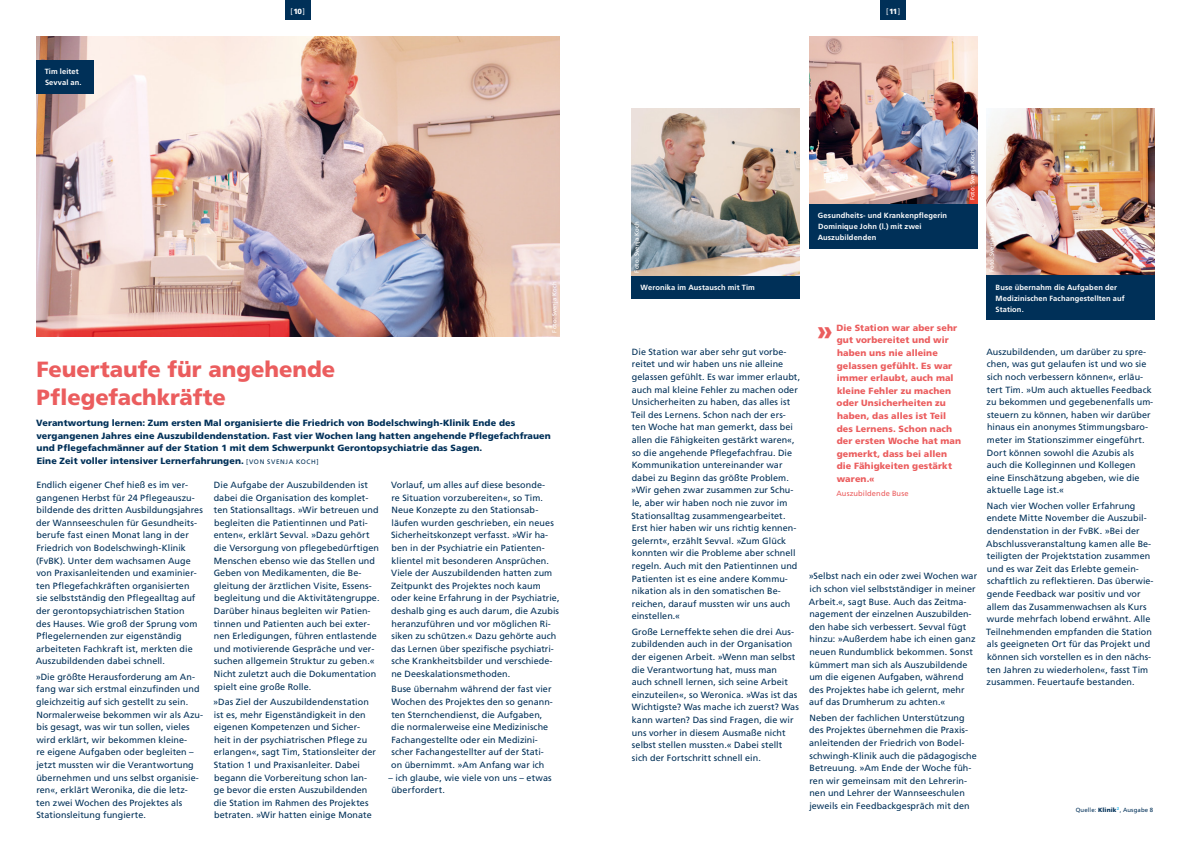
<style>
.page{position:relative;width:1191px;height:842px;background:#fff}
.page>*{position:absolute;margin:0;border:0;box-sizing:border-box;transform-origin:0 0}
.t1{font:900 27.1px "Frutiger LT Std";color:#eb5d5e}
.t2{font:900 22px/28.6px "Frutiger LT Std";letter-spacing:-.005em;color:#eb5d5e}
.t3{font:9px/12.6px "Frutiger LT Std";letter-spacing:.01em;color:#003058}
.t4{font:900 9px/12.6px "Frutiger LT Std";letter-spacing:.01em;color:#003058}
.t5{font:900 9px/12.6px "Frutiger LT Std";letter-spacing:.01em;color:#eb5d5e}
.t6{font:700 7.5px/11px "Frutiger LT Std";letter-spacing:.015em;color:#fff}
.t7{font:7.5px "Frutiger LT Std";letter-spacing:.02em;color:#eb5d5e}
.t8{font:7.5px "Frutiger LT Std";color:#fff}
.t9{font:6px "Frutiger LT Std";letter-spacing:.015em;color:#fff}
.t10{font:6px "Frutiger LT Std";letter-spacing:.02em;color:#003058}
.s1{font-weight:900}
.s2{font-weight:400;font-size:6.5px}
</style>
<div class="page">
<img style="left:36px;top:36px;width:523px;height:300px">
<img style="left:809px;top:36px;width:168px;height:168px">
<img style="left:986px;top:108px;width:169px;height:168px">
<img style="left:631px;top:108px;width:169px;height:168px">
<div style="left:36px;top:60px;width:57px;height:34px;background:#003058"></div>
<div style="left:631px;top:276px;width:169px;height:23px;background:#003058"></div>
<div style="left:809px;top:204px;width:168px;height:45px;background:#003058"></div>
<div style="left:986px;top:276px;width:169px;height:44px;background:#003058"></div>
<div style="left:285px;top:0;width:25px;height:20px;background:#003058"></div>
<div style="left:880px;top:0;width:26px;height:20px;background:#003058"></div>
<p class="t6" style="left:45px;top:66px;width:39px">Tim leitet<br>Sevval an.</p>
<p class="t8" style="left:291px;top:7px;width:16px">[<span class="s1">10</span>]</p>
<p class="t8" style="left:886px;top:7px;width:16px">[<span class="s1">11</span>]</p>
<p class="t9" style="left:969px;top:200px;width:52px;rotate:-90deg">Foto: Svenja Koch</p>
<p class="t6" style="left:817px;top:210px;width:131px">Gesundheits- und Krankenpflegerin<br>Dominique John (l.) mit zwei<br>Auszubildenden</p>
<p class="t9" style="left:633px;top:272px;width:52px;rotate:-90deg">Foto: Svenja Koch</p>
<p class="t9" style="left:988px;top:272px;width:52px;rotate:-90deg">Foto: Svenja Koch</p>
<p class="t9" style="left:551px;top:332px;width:52px;rotate:-90deg">Foto: Svenja Koch</p>
<h2 class="t2" style="left:36px;top:354px;width:300px">Feuertaufe für angehende<br>Pflegefachkräfte</h2>
<p class="t4" style="left:36px;top:417px;width:516px">Verantwortung lernen: Zum ersten Mal organisierte die Friedrich von Bodelschwingh-Klinik Ende des vergangenen Jahres eine Auszubildendenstation. Fast vier Wochen lang hatten angehende Pflegefachfrauen und Pflegefachmänner auf der Station 1 mit dem Schwerpunkt Gerontopsychiatrie das Sagen.<br>Eine Zeit voller intensiver Lernerfahrungen. <span class="s2">[VON SVENJA KOCH]</span></p>
<p class="t3" style="left:36px;top:479px;width:169px">Endlich eigener Chef hieß es im ver&shy;gangenen Herbst für 24 Pflegeauszu&shy;bildende des dritten Ausbildungsjahres der Wannseeschulen für Gesundheits&shy;berufe fast einen Monat lang in der Friedrich von Bodelschwingh-Klinik (FvBK). Unter dem wachsamen Auge von Praxisanleitenden und examinier&shy;ten Pflegefachkräften organisierten<br>sie selbstständig den Pflegealltag auf der gerontopsychiatrischen Station<br>des Hauses. Wie groß der Sprung vom Pflegelernenden zur eigenständig arbeiteten Fachkraft ist, merkten die Auszubildenden dabei schnell.</p>
<p class="t3" style="left:36px;top:670px;width:169px">»Die größte Herausforderung am An&shy;fang war sich erstmal einzufinden und gleichzeitig auf sich gestellt zu sein.<br>Normalerweise bekommen wir als Azu&shy;bis gesagt, was wir tun sollen, vieles wird erklärt, wir bekommen kleine-<br>re eigene Aufgaben oder begleiten – jetzt mussten wir die Verantwortung übernehmen und uns selbst organisie&shy;ren«, erklärt Weronika, die die letz&shy;ten zwei Wochen des Projektes als Stations leitung fungierte.</p>
<p class="t3" style="left:214px;top:479px;width:167px">Die Aufgabe der Auszubildenden ist dabei die Organisation des komplet&shy;ten Stationsalltags. »Wir betreuen und begleiten die Patientinnen und Pati&shy;enten«, erklärt Sevval. »Dazu gehört die Versorgung von pflegebedürftigen Menschen ebenso wie das Stellen und Geben von Medikamenten, die Be&shy;gleitung der ärztlichen Visite, Essens&shy;begleitung und die Aktivitätengruppe.<br>Darüber hinaus begleiten wir Patien&shy;tinnen und Patienten auch bei exter&shy;nen Erledigungen, führen entlastende und motivierende Gespräche und ver&shy;suchen allgemein Struktur zu geben.« Nicht zuletzt auch die Dokumentation spielt eine große Rolle.</p>
<p class="t3" style="left:213px;top:696px;width:164px">»Das Ziel der Auszubildendenstation ist es, mehr Eigenständigkeit in den eigenen Kompetenzen und Sicher&shy;heit in der psychiatrischen Pflege zu erlangen«, sagt Tim, Stationsleiter der Station 1 und Praxisanleiter. Dabei begann die Vorbereitung schon lan&shy;ge bevor die ersten Auszubildenden die Station im Rahmen des Projektes betraten. »Wir hatten einige Monate</p>
<p class="t3" style="left:391px;top:479px;width:170px">Vorlauf, um alles auf diese besonde-<br>re Situation vorzubereiten«, so Tim.<br>Neue Konzepte zu den Stationsab&shy;läufen wurden geschrieben, ein neues Sicherheitskonzept verfasst. »Wir ha&shy;ben in der Psychiatrie ein Patienten&shy;klientel mit besonderen Ansprüchen.<br>Viele der Auszubildenden hatten zum Zeitpunkt des Projektes noch kaum oder keine Erfahrung in der Psychiatrie, deshalb ging es auch darum, die Azubis heranzuführen und vor möglichen Ri&shy;siken zu schützen.« Dazu gehörte auch das Lernen über spezifische psychiatri&shy;sche Krankheitsbilder und verschiede&shy;ne Deeskalationsmethoden.</p>
<p class="t3" style="left:391px;top:683px;width:163px">Buse übernahm während der fast vier Wochen des Projektes den so genann&shy;ten Sternchendienst, die Aufgaben, die normalerweise eine Medizinische Fachangestellte oder ein Medizini&shy;scher Fachangestellter auf der Stati&shy;on übernimmt. »Am Anfang war ich</p>
<p class="t3" style="left:391px;top:771px;width:162px;text-indent:-3px">– ich glaube, wie viele von uns – etwas überfordert.</p>
<p class="t6" style="left:640px;top:282px;width:116px">Weronika im Austausch mit Tim</p>
<p class="t3" style="left:631px;top:345px;width:170px">Die Station war aber sehr gut vorbe&shy;reitet und wir haben uns nie alleine gelassen gefühlt. Es war immer erlaubt, auch mal kleine Fehler zu machen oder Unsicherheiten zu haben, das alles ist Teil des Lernens. Schon nach der ers&shy;ten Woche hat man gemerkt, dass bei allen die Fähigkeiten gestärkt waren«, so die angehende Pflegefachfrau. Die Kommunikation untereinander war dabei zu Beginn das größte Problem. »Wir gehen zwar zusammen zur Schu&shy;le, aber wir haben noch nie zuvor im Stationsalltag zusammengearbeitet.<br>Erst hier haben wir uns richtig kennen&shy;gelernt«, erzählt Sevval. »Zum Glück konnten wir die Probleme aber schnell regeln. Auch mit den Patientinnen und Patienten ist es eine andere Kommu&shy;nikation als in den somatischen Be&shy;reichen, darauf mussten wir uns auch einstellen.«</p>
<p class="t3" style="left:631px;top:625px;width:169px">Große Lerneffekte sehen die drei Aus&shy;zubildenden auch in der Organisation der eigenen Arbeit. »Wenn man selbst die Verantwortung hat, muss man auch schnell lernen, sich seine Arbeit einzuteilen«, so Weronica. »Was ist das Wichtigste? Was mache ich zuerst? Was kann warten? Das sind Fragen, die wir uns vorher in diesem Ausmaße nicht selbst stellen mussten.« Dabei stellt sich der Fortschritt schnell ein.</p>
<h1 class="t1" style="left:816px;top:314px;width:18px">»</h1>
<p class="t5" style="left:836px;top:321px;width:126px">Die Station war aber sehr gut vorbereitet und wir haben uns nie alleine gelassen gefühlt. Es war immer erlaubt, auch mal kleine Fehler zu machen oder Unsicherheiten zu haben, das alles ist Teil des Lernens. Schon nach der ersten Woche hat man gemerkt, dass bei allen die Fähigkeiten gestärkt waren.«</p>
<p class="t7" style="left:836px;top:489px;width:74px">Auszubildende Buse</p>
<p class="t3" style="left:808px;top:570px;width:170px">»Selbst nach ein oder zwei Wochen war ich schon viel selbstständiger in meiner Arbeit.«, sagt Buse. Auch das Zeitma&shy;nagement der einzelnen Auszubilden&shy;den habe sich verbessert. Sevval fügt hinzu: »Außerdem habe ich einen ganz neuen Rundumblick bekommen. Sonst kümmert man sich als Auszubildende um die eigenen Aufgaben, während des Projektes habe ich gelernt, mehr auf das Drumherum zu achten.«</p>
<p class="t3" style="left:809px;top:711px;width:169px">Neben der fachlichen Unterstützung des Projektes übernehmen die Praxis&shy;anleitenden der Friedrich von Bodel&shy;schwingh-Klinik auch die pädagogische Betreuung. »Am Ende der Woche füh&shy;ren wir gemeinsam mit den Lehrerin&shy;nen und Lehrer der Wannseeschulen jeweils ein Feedbackgespräch mit den</p>
<p class="t6" style="left:995px;top:282px;width:131px">Buse übernahm die Aufgaben der<br>Medizinischen Fachangestellten auf<br>Station.</p>
<p class="t3" style="left:986px;top:345px;width:168px">Auszubildenden, um darüber zu spre&shy;chen, was gut gelaufen ist und wo sie sich noch verbessern können«, erläu&shy;tert Tim. »Um auch aktuelles Feedback zu bekommen und gegebenenfalls um&shy;steuern zu können, haben wir darüber hinaus ein anonymes Stimmungsbaro&shy;meter im Stationszimmer eingeführt.<br>Dort können sowohl die Azubis als auch die Kolleginnen und Kollegen eine Einschätzung abgeben, wie die aktuelle Lage ist.«</p>
<p class="t3" style="left:986px;top:499px;width:169px">Nach vier Wochen voller Erfahrung endete Mitte November die Auszubil&shy;dendenstation in der FvBK. »Bei der Abschlussveranstaltung kamen alle Be&shy;teiligten der Projektstation zusammen und es war Zeit das Erlebte gemein&shy;schaftlich zu reflektieren. Das überwie&shy;gende Feedback war positiv und vor allem das Zusammenwachsen als Kurs wurde mehrfach lobend erwähnt. Alle Teilnehmenden empfanden die Station als geeigneten Ort für das Projekt und können sich vorstellen es in den nächs&shy;ten Jahren zu wiederholen«, fasst Tim zusammen. Feuertaufe bestanden.</p>
<p class="t10" style="left:1075px;top:806px;width:79px">Quelle: <span class="s1">Klinik</span><sup>2</sup>, Ausgabe 8</p>
</div>
